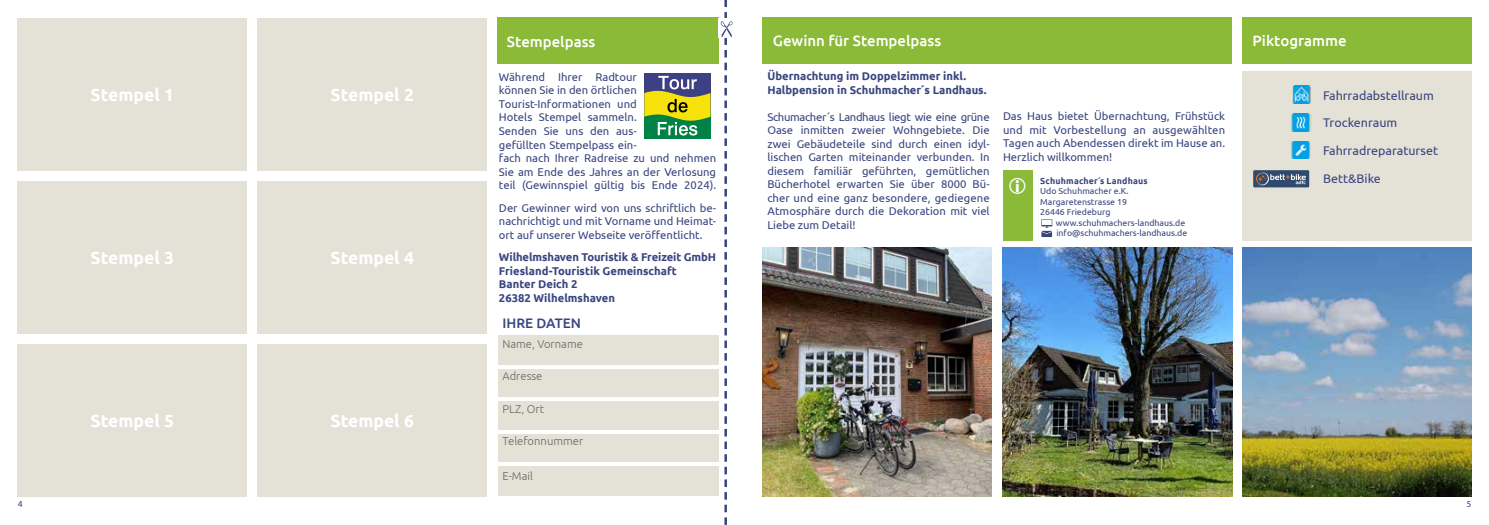
<style>
.page{position:relative;width:1489px;height:525px;background:#fff}
.page>*{position:absolute;margin:0;border:0;box-sizing:border-box;transform-origin:0 0}
.t1{font:700 17.5px "Ubuntu";color:#fff}
.t2{font:500 15px "Ubuntu";color:#fff}
.t3{font:500 13.75px "Ubuntu";color:#39457f}
.t4{font:12.5px "Ubuntu";color:#39457f}
.t5{font:11.25px/13.5px "Ubuntu";color:#39457f;text-align:justify}
.t6{font:700 11.25px/13.5px "Ubuntu";color:#39457f}
.t7{font:300 11.25px "Ubuntu";color:#68665f}
.t8{font:8.75px/10.5px "Ubuntu";color:#39457f}
.t9{font:700 8.75px "Ubuntu";letter-spacing:.025em;color:#39457f}
</style>
<div class="page">
<svg style="left:17px;top:17px;width:702px;height:480px"></svg>
<div style="left:18px;top:18px;width:229px;height:152px;background:#e4e1d7"></div>
<div style="left:18px;top:181px;width:229px;height:152px;background:#e4e1d7"></div>
<div style="left:18px;top:344px;width:229px;height:152px;background:#e4e1d7"></div>
<div style="left:257px;top:18px;width:230px;height:152px;background:#e4e1d7"></div>
<div style="left:257px;top:181px;width:230px;height:152px;background:#e4e1d7"></div>
<div style="left:257px;top:344px;width:230px;height:152px;background:#e4e1d7"></div>
<div style="left:644px;top:73px;width:66px;height:65px;background:#008145"></div>
<div style="left:644px;top:73px;width:66px;height:36px;background:#3d4082"></div>
<svg style="left:644px;top:76px;width:66px;height:59px"></svg>
<div style="left:497px;top:335px;width:221px;height:160px;background:#e4e1d7"></div>
<hr style="left:497px;top:365px;width:221px;height:3px;background:#fff">
<hr style="left:497px;top:397px;width:221px;height:4px;background:#fff">
<hr style="left:497px;top:430px;width:221px;height:3px;background:#fff">
<hr style="left:497px;top:462px;width:221px;height:4px;background:#fff">
<div style="left:497px;top:18px;width:221px;height:46px;background:#8bb938"></div>
<div style="left:718px;top:18px;width:16px;height:19px;background:#fff"></div>
<svg style="left:720px;top:0;width:12px;height:524px"></svg>
<img style="left:762px;top:247px;width:229px;height:249px">
<div style="left:1241px;top:71px;width:229px;height:170px;background:#e4e1d7"></div>
<img style="left:1292px;top:86px;width:19px;height:17px">
<img style="left:1291px;top:113px;width:20px;height:18px">
<img style="left:1291px;top:141px;width:19px;height:18px">
<div style="left:762px;top:18px;width:469px;height:46px;background:#8bb938"></div>
<div style="left:1241px;top:18px;width:229px;height:46px;background:#8bb938"></div>
<div style="left:1253px;top:170px;width:55px;height:17px;background:#2f4a6d"></div>
<svg style="left:1256px;top:172px;width:49px;height:13px"></svg>
<img style="left:1242px;top:247px;width:228px;height:249px">
<svg style="left:1041px;top:219px;width:11px;height:18px"></svg>
<img style="left:1002px;top:247px;width:230px;height:249px">
<div style="left:1002px;top:170px;width:30px;height:71px;background:#8bb938"></div>
<h1 class="t1" style="left:91px;top:84px;width:85px">Stempel 1</h1>
<h1 class="t1" style="left:330px;top:84px;width:85px">Stempel 2</h1>
<h1 class="t1" style="left:91px;top:247px;width:85px">Stempel 3</h1>
<h1 class="t1" style="left:330px;top:247px;width:85px">Stempel 4</h1>
<h1 class="t1" style="left:91px;top:410px;width:85px">Stempel 5</h1>
<h1 class="t1" style="left:330px;top:410px;width:85px">Stempel 6</h1>
<h2 class="t2" style="left:507px;top:32px;width:90px">Stempelpass</h2>
<p class="t5" style="left:499px;top:70px;width:219px;text-align:left">Während Ihrer Radtour<br>können Sie in den örtlichen<br>Tourist-Informationen und<br>Hotels Stempel sammeln.<br>Senden Sie uns den aus-<br>gefüllten Stempelpass ein-<br>fach nach Ihrer Radreise zu und nehmen<br>Sie am Ende des Jahres an der Verlosung teil (Gewinnspiel gültig bis Ende 2024).</p>
<p class="t5" style="left:499px;top:200px;width:219px">Der Gewinner wird von uns schriftlich be&shy;nachrichtigt und mit Vorname und Heimat&shy;ort auf unserer Webseite veröffentlicht.</p>
<p class="t6" style="left:499px;top:250px;width:219px">Wilhelmshaven Touristik &amp; Freizeit GmbH<br>Friesland-Touristik Gemeinschaft<br>Banter Deich 2<br>26382 Wilhelmshaven</p>
<p class="t7" style="left:502px;top:337px;width:82px">Name, Vorname</p>
<p class="t7" style="left:502px;top:369px;width:41px">Adresse</p>
<p class="t7" style="left:502px;top:402px;width:43px">PLZ, Ort</p>
<p class="t7" style="left:502px;top:434px;width:82px">Telefonnummer</p>
<p class="t7" style="left:502px;top:468px;width:32px">E-Mail</p>
<p class="t3" style="left:502px;top:314px;width:80px">IHRE DATEN</p>
<h2 class="t2" style="left:772px;top:31px;width:170px">Gewinn für Stempelpass</h2>
<h2 class="t2" style="left:1252px;top:31px;width:95px">Piktogramme</h2>
<p class="t6" style="left:767px;top:69px;width:220px">Übernachtung im Doppelzimmer inkl.<br>Halbpension in Schuhmacher´s Landhaus.</p>
<p class="t5" style="left:767px;top:109px;width:224px">Schumacher´s Landhaus liegt wie eine grüne Oase inmitten zweier Wohngebiete. Die zwei Gebäudeteile sind durch einen idyl&shy;lischen Garten miteinander verbunden. In diesem familiär geführten, gemütlichen Bücherhotel erwarten Sie über 8000 Bü&shy;cher und eine ganz besondere, gediegene Atmosphäre durch die Dekoration mit viel Liebe zum Detail!</p>
<p class="t5" style="left:1002px;top:109px;width:224px">Das Haus bietet Übernachtung, Frühstück und mit Vorbestellung an ausgewählten Tagen auch Abendessen direkt im Hause an.<br>Herzlich willkommen!</p>
<p class="t9" style="left:1040px;top:175px;width:109px">Schuhmacher´s Landhaus</p>
<p class="t8" style="left:1040px;top:186px;width:90px">Udo Schuhmacher e.K.<br>Margaretenstrasse 19<br>26446 Friedeburg</p>
<p class="t8" style="left:1055px;top:217px;width:133px">www.schuhmachers-landhaus.de info@schuhmachers-landhaus.de</p>
<p class="t4" style="left:1322px;top:87px;width:112px">Fahrradabstellraum</p>
<p class="t4" style="left:1322px;top:115px;width:76px">Trockenraum</p>
<p class="t4" style="left:1322px;top:143px;width:116px">Fahrradreparaturset</p>
<p class="t4" style="left:1322px;top:171px;width:59px">Bett&amp;Bike</p>
<p class="t8" style="left:18px;top:498px;width:6px">4</p>
<p class="t8" style="left:1466px;top:498px;width:6px">5</p>
</div>
